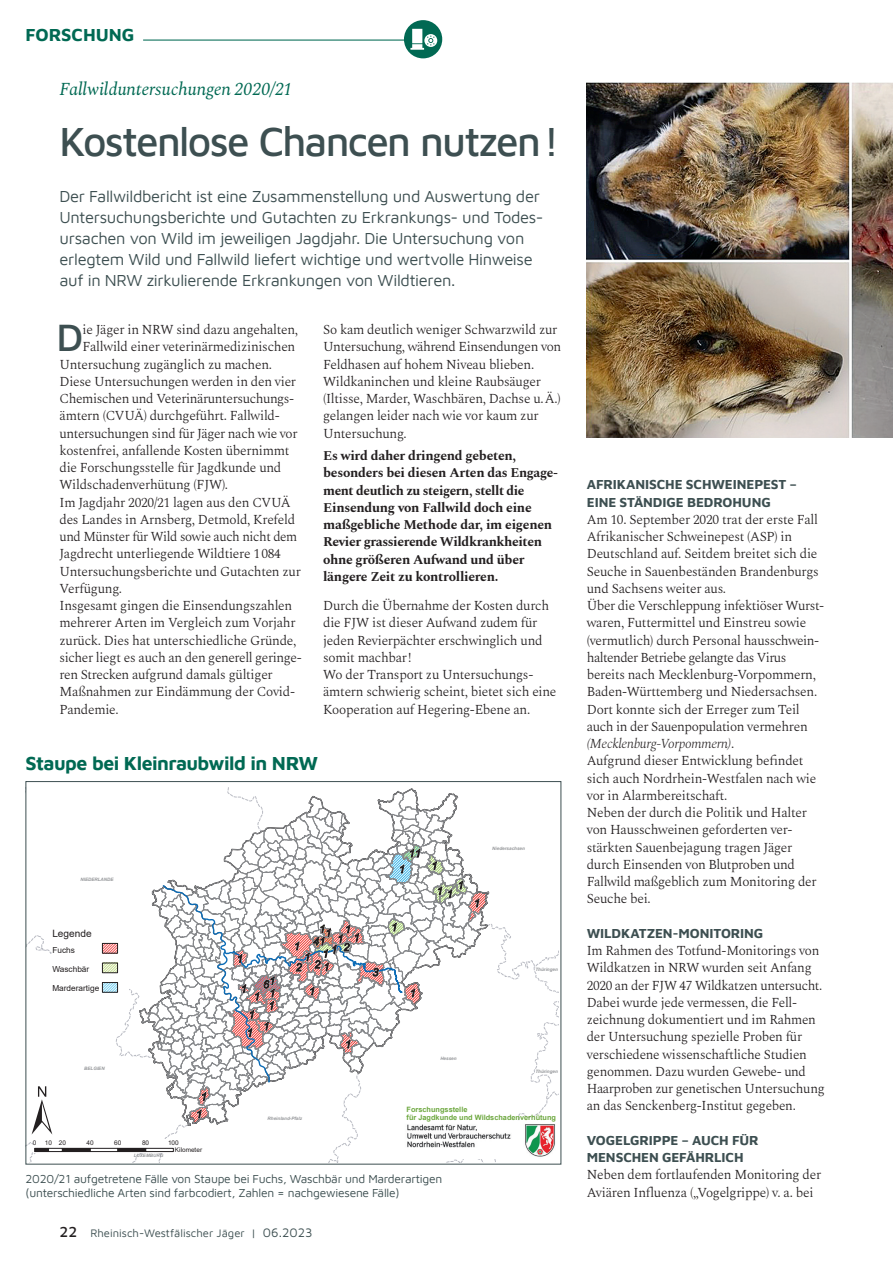
<style>
.page{position:relative;width:893px;height:1263px;background:#fff}
.page>*{position:absolute;margin:0;border:0;box-sizing:border-box;transform-origin:0 0}
.t1{font:68.55px "ESRI North";color:#231f20}
.t2{font:500 42px "Maven Pro";letter-spacing:-.04em;color:#3d4f51}
.t3{font:500 39.3px "Maven Pro";color:#3d4f51}
.t4{font:700 19.5px "Maven Pro";letter-spacing:-.03em;color:#016953}
.t5{font:italic 18px "Spectral";letter-spacing:-.01em;color:#016953}
.t6{font:700 18px "Maven Pro";color:#016953}
.t7{font:16.5px/21px "Maven Pro";letter-spacing:-.02em;color:#3d4f51}
.t8{font:300 13.5px/17.2px "Spectral";letter-spacing:-.02em;color:#231f20}
.t9{font:700 13.5px/17.2px "Spectral";letter-spacing:-.02em;color:#231f20}
.t10{font:700 13.5px/17.2px "Maven Pro";letter-spacing:-.01em;color:#3d4f51}
.t11{font:12px/14.2px "Maven Pro";letter-spacing:-.02em;color:#3d4f51}
.t12{font:11.25px "Maven Pro";color:#3d4f51}
.t13{font:10.05px "Arial";color:#231f20}
.t14{font:8.25px "Arial";color:#231f20}
.t15{font:700 7.35px/8.4px "Arial";color:#6ca73e}
.t16{font:6.45px/6.1px "Arial";color:#231f20}
.t17{font:italic 700 4.65px "Arial";color:#95979a}
.s1{font-weight:500;font-size:15px;color:#231f20}
.s2{font-size:12.75px}
.s3{font-style:italic}
</style>
<div class="page">
<svg style="left:28px;top:788px;width:530px;height:374px"></svg>
<div style="left:102px;top:943px;width:16px;height:10px;border:1px solid #231f20"></div>
<img style="left:587px;top:83px;width:306px;height:355px">
<hr style="left:143px;top:40px;width:274px;height:1px;background:#016953">
<div style="left:404px;top:20px;width:38px;height:38px;background:#016953;border-radius:50%"></div>
<svg style="left:410px;top:29px;width:27px;height:21px"></svg>
<h3 class="t6" style="left:26px;top:22px;width:111px">FORSCHUNG</h3>
<h3 class="t5" style="left:60px;top:76px;width:235px">Fallwilduntersuchungen 2020/21</h3>
<h2 class="t2" style="left:60px;top:113px;width:501px">Kostenlose Chancen nutzen!</h2>
<p class="t7" style="left:60px;top:184px;width:483px">Der Fallwildbericht ist eine Zusammenstellung und Auswertung der Untersuchungsberichte und Gutachten zu Erkrankungs- und Todes&shy;ursachen von Wild im jeweiligen Jagdjahr. Die Untersuchung von erlegtem Wild und Fallwild liefert wichtige und wertvolle Hinweise auf in NRW zirkulierende Erkrankungen von Wildtieren.</p>
<h3 class="t3" style="left:56px;top:311px;width:29px">D</h3>
<p class="t8" style="left:83px;top:320px;width:217px">ie Jäger in NRW sind dazu angehalten,</p>
<p class="t8" style="left:83px;top:337px;width:214px">Fallwild einer veterinärmedizinischen</p>
<p class="t8" style="left:60px;top:355px;width:214px">Untersuchung zugänglich zu machen.</p>
<p class="t8" style="left:60px;top:372px;width:238px">Diese Untersuchungen werden in den vier</p>
<p class="t8" style="left:60px;top:389px;width:236px">Chemischen und Veterinäruntersuchungs-</p>
<p class="t8" style="left:60px;top:406px;width:222px">ämtern (CVUÄ) durchgeführt. Fallwild-</p>
<p class="t8" style="left:60px;top:424px;width:239px">untersuchungen sind für Jäger nach wie vor</p>
<p class="t8" style="left:60px;top:441px;width:231px">kostenfrei, anfallende Kosten übernimmt</p>
<p class="t8" style="left:60px;top:458px;width:223px">die Forschungsstelle für Jagdkunde und</p>
<p class="t8" style="left:60px;top:475px;width:170px">Wildschadenverhütung (FJW).</p>
<p class="t8" style="left:60px;top:493px;width:233px">Im Jagdjahr 2020/21 lagen aus den CVUÄ</p>
<p class="t8" style="left:60px;top:510px;width:237px">des Landes in Arnsberg, Detmold, Krefeld</p>
<p class="t8" style="left:60px;top:527px;width:239px">und Münster für Wild sowie auch nicht dem</p>
<p class="t8" style="left:60px;top:544px;width:223px">Jagdrecht unterliegende Wildtiere 1 084</p>
<p class="t8" style="left:60px;top:562px;width:243px">Untersuchungsberichte und Gutachten zur</p>
<p class="t8" style="left:60px;top:579px;width:64px">Verfügung.</p>
<p class="t8" style="left:60px;top:596px;width:234px">Insgesamt gingen die Einsendungszahlen</p>
<p class="t8" style="left:60px;top:613px;width:238px">mehrerer Arten im Vergleich zum Vorjahr</p>
<p class="t8" style="left:60px;top:631px;width:238px">zurück. Dies hat unterschiedliche Gründe,</p>
<p class="t8" style="left:60px;top:648px;width:244px">sicher liegt es auch an den generell geringe-</p>
<p class="t8" style="left:60px;top:665px;width:215px">ren Strecken aufgrund damals gültiger</p>
<p class="t8" style="left:60px;top:682px;width:237px">Maßnahmen zur Eindämmung der Covid-</p>
<p class="t8" style="left:60px;top:700px;width:61px">Pandemie.</p>
<p class="t8" style="left:323px;top:320px;width:240px">So kam deutlich weniger Schwarzwild zur Untersuchung, während Einsendungen von Feldhasen auf hohem Niveau blieben.<br>Wildkaninchen und kleine Raubsäuger (Iltisse, Marder, Waschbären, Dachse u. Ä.) gelangen leider nach wie vor kaum zur Untersuchung.</p>
<p class="t9" style="left:323px;top:446px;width:236px">Es wird daher dringend gebeten, besonders bei diesen Arten das Engage&shy;ment deutlich zu steigern, stellt die Einsendung von Fallwild doch eine maßgebliche Methode dar, im eigenen Revier grassierende Wildkrankheiten ohne größeren Aufwand und über längere Zeit zu kontrollieren.</p>
<p class="t8" style="left:323px;top:596px;width:235px">Durch die Übernahme der Kosten durch die FJW ist dieser Aufwand zudem für jeden Revierpächter erschwinglich und somit machbar !<br>Wo der Transport zu Untersuchungs&shy;ämtern schwierig scheint, bietet sich eine Kooperation auf Hegering-Ebene an.</p>
<h3 class="t4" style="left:26px;top:750px;width:294px">Staupe bei Kleinraubwild in NRW</h3>
<p class="t17" style="left:80px;top:876px;width:35px">NIEDERLANDE</p>
<p class="t13" style="left:52px;top:927px;width:41px">Legende</p>
<p class="t14" style="left:52px;top:944px;width:24px">Fuchs</p>
<p class="t14" style="left:52px;top:963px;width:38px">Waschbär</p>
<p class="t14" style="left:52px;top:982px;width:48px">Marderartige</p>
<p class="t17" style="left:84px;top:1066px;width:22px">BELGIEN</p>
<h1 class="t1" style="left:32px;top:1071px;width:22px">±</h1>
<p class="t16" style="left:33px;top:1140px;width:5px">0</p>
<p class="t16" style="left:45px;top:1140px;width:23px">10 20</p>
<p class="t16" style="left:87px;top:1140px;width:9px">40</p>
<p class="t16" style="left:114px;top:1140px;width:9px">60</p>
<p class="t16" style="left:142px;top:1140px;width:9px">80</p>
<p class="t16" style="left:175px;top:1140px;width:29px;text-indent:-7px">100<br>Kilometer</p>
<p class="t17" style="left:134px;top:1152px;width:31px">LUXEMBURG</p>
<p class="t17" style="left:268px;top:1115px;width:36px">Rheinland-Pfalz</p>
<p class="t17" style="left:492px;top:846px;width:34px">Niedersachsen</p>
<p class="t17" style="left:440px;top:1055px;width:18px">Hessen</p>
<p class="t17" style="left:535px;top:966px;width:24px">Thüringen</p>
<p class="t17" style="left:535px;top:1068px;width:24px">Thüringen</p>
<p class="t15" style="left:407px;top:1105px;width:151px">Forschungsstelle<br>für Jagdkunde und Wildschadenverhütung</p>
<p class="t11" style="left:26px;top:1170px;width:418px">2020/21 aufgetretene Fälle von Staupe bei Fuchs, Waschbär und Marderartigen (unterschiedliche Arten sind farbcodiert, Zahlen = nachgewiesene Fälle)</p>
<p class="t12" style="left:60px;top:1225px;width:254px"><span class="s1">22</span> Rheinisch-Westfälischer Jäger | <span class="s2">06.2023</span></p>
<p class="t10" style="left:587px;top:475px;width:212px">AFRIKANISCHE SCHWEINEPEST –<br>EINE STÄNDIGE BEDROHUNG</p>
<p class="t8" style="left:587px;top:510px;width:239px">Am 10. September 2020 trat der erste Fall Afrikanischer Schweinepest (ASP) in Deutschland auf. Seitdem breitet sich die Seuche in Sauenbeständen Brandenburgs und Sachsens weiter aus.<br>Über die Verschleppung infektiöser Wurst&shy;waren, Futtermittel und Einstreu sowie (vermutlich) durch Personal hausschwein&shy;haltender Betriebe gelangte das Virus bereits nach Mecklenburg-Vorpommern, Baden-Württemberg und Niedersachsen.<br>Dort konnte sich der Erreger zum Teil auch in der Sauenpopulation vermehren <span class="s3">(Mecklenburg-Vorpommern)</span>.<br>Aufgrund dieser Entwicklung befindet sich auch Nordrhein-Westfalen nach wie vor in Alarmbereitschaft.<br>Neben der durch die Politik und Halter von Hausschweinen geforderten ver&shy;stärkten Sauenbejagung tragen Jäger durch Einsenden von Blutproben und Fallwild maßgeblich zum Monitoring der Seuche bei.</p>
<p class="t10" style="left:587px;top:924px;width:178px">WILDKATZEN-MONITORING</p>
<p class="t8" style="left:587px;top:941px;width:239px">Im Rahmen des Totfund-Monitorings von Wildkatzen in NRW wurden seit Anfang 2020 an der FJW 47 Wildkatzen untersucht.<br>Dabei wurde jede vermessen, die Fell&shy;zeichnung dokumentiert und im Rahmen der Untersuchung spezielle Proben für verschiedene wissenschaftliche Studien genommen. Dazu wurden Gewebe- und Haarproben zur genetischen Untersuchung an das Senckenberg-Institut gegeben.</p>
<p class="t10" style="left:587px;top:1131px;width:173px">VOGELGRIPPE – AUCH FÜR<br>MENSCHEN GEFÄHRLICH</p>
<p class="t8" style="left:587px;top:1165px;width:236px">Neben dem fortlaufenden Monitoring der<br>Aviären Influenza („Vogelgrippe) v. a. bei</p>
</div>
